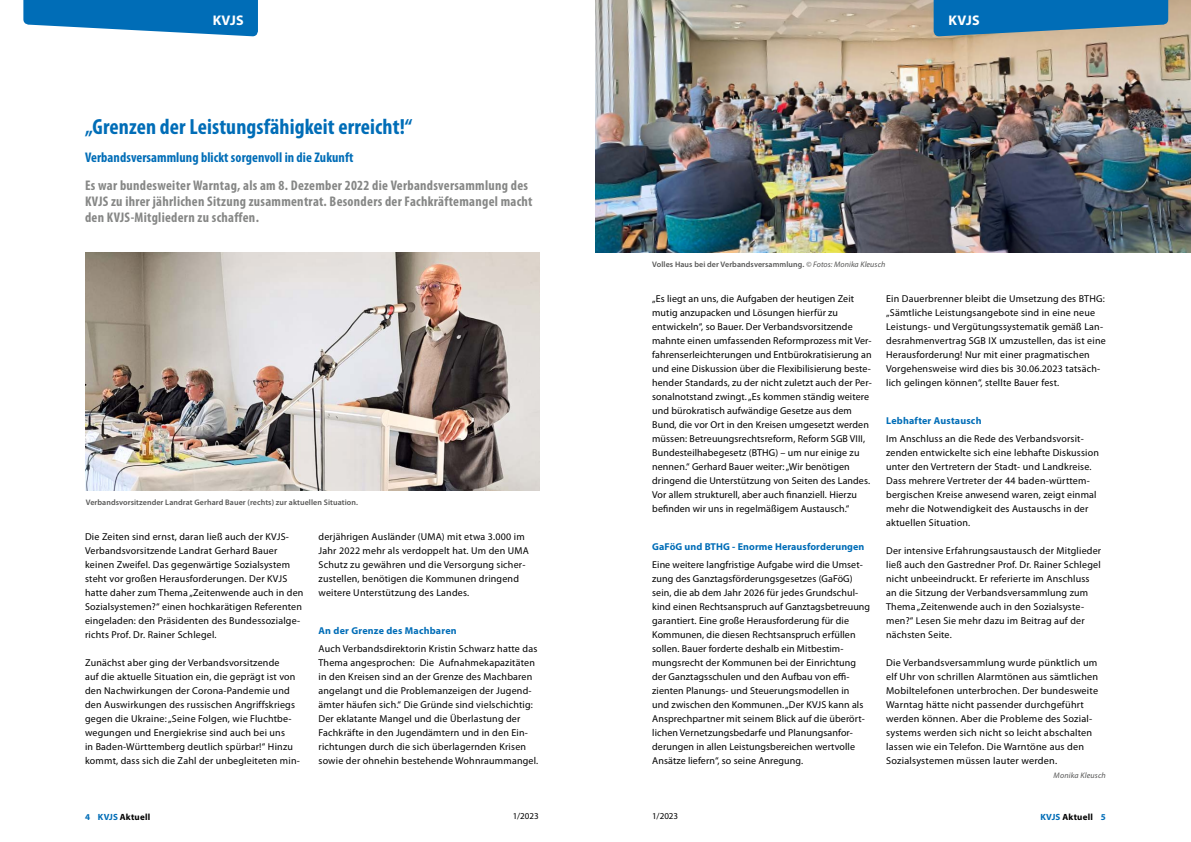
<style>
.page{position:relative;width:1191px;height:842px;background:#fff}
.page>*{position:absolute;margin:0;border:0;box-sizing:border-box;transform-origin:0 0}
.Inhalt_H1_Headline{font:700 condensed 22px "Myriad Pro";letter-spacing:.005em;color:#006db7}
.Inhalt_P_Teaser{font:700 condensed 14px/16px "Myriad Pro";letter-spacing:.02em;color:#868786}
.Inhalt_H2_Subhead{font:700 condensed 14px "Myriad Pro";letter-spacing:.005em;color:#006db7}
.t1{font:700 14px "Myriad Pro";letter-spacing:.02em;color:#fff}
.Inhalt_P_Copytext{font:10px/14px "Myriad Pro";letter-spacing:.02em;color:#000}
.Inhalt_H3_Überschrift_Blau{font:700 10px "Myriad Pro";letter-spacing:.01em;color:#006db7}
.t2{font:700 9px "Myriad Pro";letter-spacing:.02em;color:#000}
.t3{font:9px "Myriad Pro";letter-spacing:.005em;color:#000}
.t4{font:600 8px "Myriad Pro";letter-spacing:.01em;color:#565655}
.Inhalt_Autor{font:italic 8px "Myriad Pro";letter-spacing:.02em;color:#565655}
.s1{font-weight:400;font-style:italic}
.s2{color:#006db7}
</style>
<div class="page">
<img style="left:595px;top:0;width:596px;height:253px">
<svg style="left:23px;top:0;width:235px;height:36px;background:#2783c2"></svg>
<svg style="left:933px;top:0;width:235px;height:36px;background:#2078b2"></svg>
<img style="left:85px;top:253px;width:454px;height:237px">
<h2 class="t1" style="left:213px;top:11px;width:33px">KVJS</h2>
<h2 class="t1" style="left:948px;top:11px;width:33px">KVJS</h2>
<h1 class="Inhalt_H1_Headline" style="left:85px;top:112px;width:329px">„Grenzen der Leistungsfähigkeit erreicht!“</h1>
<h2 class="Inhalt_H2_Subhead" style="left:85px;top:148px;width:270px">Verbandsversammlung blickt sorgenvoll in die Zukunft</h2>
<p class="Inhalt_P_Teaser" style="left:85px;top:177px;width:449px">Es war bundesweiter Warntag, als am 8. Dezember 2022 die Verbandsversammlung des<br>KVJS zu ihrer jährlichen Sitzung zusammentrat. Besonders der Fachkräftemangel macht den KVJS-Mitgliedern zu schaffen.</p>
<p class="t4" style="left:86px;top:497px;width:274px">Verbandsvorsitzender Landrat Gerhard Bauer (rechts) zur aktuellen Situation.</p>
<p class="Inhalt_P_Copytext" style="left:85px;top:529px;width:220px">Die Zeiten sind ernst, daran ließ auch der KVJS-Verbandsvorsitzende Landrat Gerhard Bauer keinen Zweifel. Das gegenwärtige Sozialsystem steht vor großen Herausforderungen. Der KVJS hatte daher zum Thema „Zeitenwende auch in den Sozialsystemen?“ einen hochkarätigen Referenten eingeladen: den Präsidenten des Bundessozialge&shy;richts Prof. Dr. Rainer Schlegel.</p>
<p class="Inhalt_P_Copytext" style="left:85px;top:655px;width:216px">Zunächst aber ging der Verbandsvorsitzende<br>auf die aktuelle Situation ein, die geprägt ist von den Nachwirkungen der Corona-Pandemie und den Auswirkungen des russischen Angriffskriegs gegen die Ukraine: „Seine Folgen, wie Fluchtbe&shy;wegungen und Energiekrise sind auch bei uns<br>in Baden-Württemberg deutlich spürbar!“ Hinzu kommt, dass sich die Zahl der unbegleiteten min-</p>
<p class="Inhalt_P_Copytext" style="left:318px;top:529px;width:212px">derjährigen Ausländer (UMA) mit etwa 3.000 im Jahr 2022 mehr als verdoppelt hat. Um den UMA Schutz zu gewähren und die Versorgung sicher&shy;zustellen, benötigen die Kommunen dringend weitere Unterstützung des Landes.</p>
<h3 class="Inhalt_H3_Überschrift_Blau" style="left:318px;top:624px;width:140px">An der Grenze des Machbaren</h3>
<p class="Inhalt_P_Copytext" style="left:318px;top:641px;width:221px">Auch Verbandsdirektorin Kristin Schwarz hatte das Thema angesprochen: Die Aufnahmekapazitäten in den Kreisen sind an der Grenze des Machbaren angelangt und die Problemanzeigen der Jugend&shy;ämter häufen sich.“ Die Gründe sind vielschichtig:<br>Der eklatante Mangel und die Überlastung der Fachkräfte in den Jugendämtern und in den Ein&shy;richtungen durch die sich überlagernden Krisen sowie der ohnehin bestehende Wohnraummangel.</p>
<p class="t4" style="left:652px;top:259px;width:235px">Volles Haus bei der Verbandsversammlung. <span class="s1">© Fotos: Monika Kleusch</span></p>
<p class="Inhalt_P_Copytext" style="left:652px;top:291px;width:221px">„Es liegt an uns, die Aufgaben der heutigen Zeit mutig anzupacken und Lösungen hierfür zu entwickeln“, so Bauer. Der Verbandsvorsitzende mahnte einen umfassenden Reformprozess mit Ver&shy;fahrenserleichterungen und Entbürokratisierung an und eine Diskussion über die Flexibilisierung beste&shy;hender Standards, zu der nicht zuletzt auch der Per&shy;sonalnotstand zwingt. „Es kommen ständig weitere und bürokratisch aufwändige Gesetze aus dem Bund, die vor Ort in den Kreisen umgesetzt werden müssen: Betreuungsrechtsreform, Reform SGB VIII, Bundesteilhabegesetz (BTHG) – um nur einige zu nennen.“ Gerhard Bauer weiter: „Wir benötigen dringend die Unterstützung von Seiten des Landes.<br>Vor allem strukturell, aber auch finanziell. Hierzu befinden wir uns in regelmäßigem Austausch.“</p>
<h3 class="Inhalt_H3_Überschrift_Blau" style="left:652px;top:540px;width:214px">GaFöG und BTHG - Enorme Herausforderungen</h3>
<p class="Inhalt_P_Copytext" style="left:652px;top:557px;width:219px">Eine weitere langfristige Aufgabe wird die Umset&shy;zung des Ganztagsförderungsgesetzes (GaFöG) sein, die ab dem Jahr 2026 für jedes Grundschul&shy;kind einen Rechtsanspruch auf Ganztagsbetreuung garantiert. Eine große Herausforderung für die Kommunen, die diesen Rechtsanspruch erfüllen sollen. Bauer forderte deshalb ein Mitbestim&shy;mungsrecht der Kommunen bei der Einrichtung der Ganztagsschulen und den Aufbau von effi&shy;zienten Planungs- und Steuerungsmodellen in<br>und zwischen den Kommunen. „Der KVJS kann als Ansprechpartner mit seinem Blick auf die überört&shy;lichen Vernetzungsbedarfe und Planungsanfor&shy;derungen in allen Leistungsbereichen wertvolle Ansätze liefern“, so seine Anregung.</p>
<p class="Inhalt_P_Copytext" style="left:886px;top:291px;width:221px">Ein Dauerbrenner bleibt die Umsetzung des BTHG: „Sämtliche Leistungsangebote sind in eine neue Leistungs- und Vergütungssystematik gemäß Lan&shy;desrahmenvertrag SGB IX umzustellen, das ist eine Herausforderung! Nur mit einer pragmatischen Vorgehensweise wird dies bis 30.06.2023 tatsäch&shy;lich gelingen können“, stellte Bauer fest.</p>
<h3 class="Inhalt_H3_Überschrift_Blau" style="left:886px;top:414px;width:97px">Lebhafter Austausch</h3>
<p class="Inhalt_P_Copytext" style="left:886px;top:431px;width:214px">Im Anschluss an die Rede des Verbandsvorsit&shy;zenden entwickelte sich eine lebhafte Diskussion unter den Vertretern der Stadt- und Landkreise.<br>Dass mehrere Vertreter der 44 baden-württem&shy;bergischen Kreise anwesend waren, zeigt einmal mehr die Notwendigkeit des Austauschs in der aktuellen Situation.</p>
<p class="Inhalt_P_Copytext" style="left:886px;top:543px;width:217px">Der intensive Erfahrungsaustausch der Mitglieder ließ auch den Gastredner Prof. Dr. Rainer Schlegel nicht unbeeindruckt. Er referierte im Anschluss an die Sitzung der Verbandsversammlung zum Thema „Zeitenwende auch in den Sozialsyste&shy;men?“ Lesen Sie mehr dazu im Beitrag auf der nächsten Seite.</p>
<p class="Inhalt_P_Copytext" style="left:886px;top:655px;width:214px">Die Verbandsversammlung wurde pünktlich um elf Uhr von schrillen Alarmtönen aus sämtlichen Mobiltelefonen unterbrochen. Der bundesweite Warntag hätte nicht passender durchgeführt werden können. Aber die Probleme des Sozial&shy;systems werden sich nicht so leicht abschalten lassen wie ein Telefon. Die Warntöne aus den Sozialsystemen müssen lauter werden.</p>
<p class="Inhalt_Autor" style="left:1053px;top:770px;width:54px">Monika Kleusch</p>
<p class="t2" style="left:85px;top:811px;width:67px"><span class="s2">4 KVJS</span> Aktuell</p>
<p class="t3" style="left:513px;top:811px;width:27px">1/2023</p>
<p class="t3" style="left:652px;top:811px;width:27px">1/2023</p>
<p class="t2" style="left:1040px;top:811px;width:67px"><span class="s2">KVJS</span> Aktuell <span class="s2">5</span></p>
</div>
